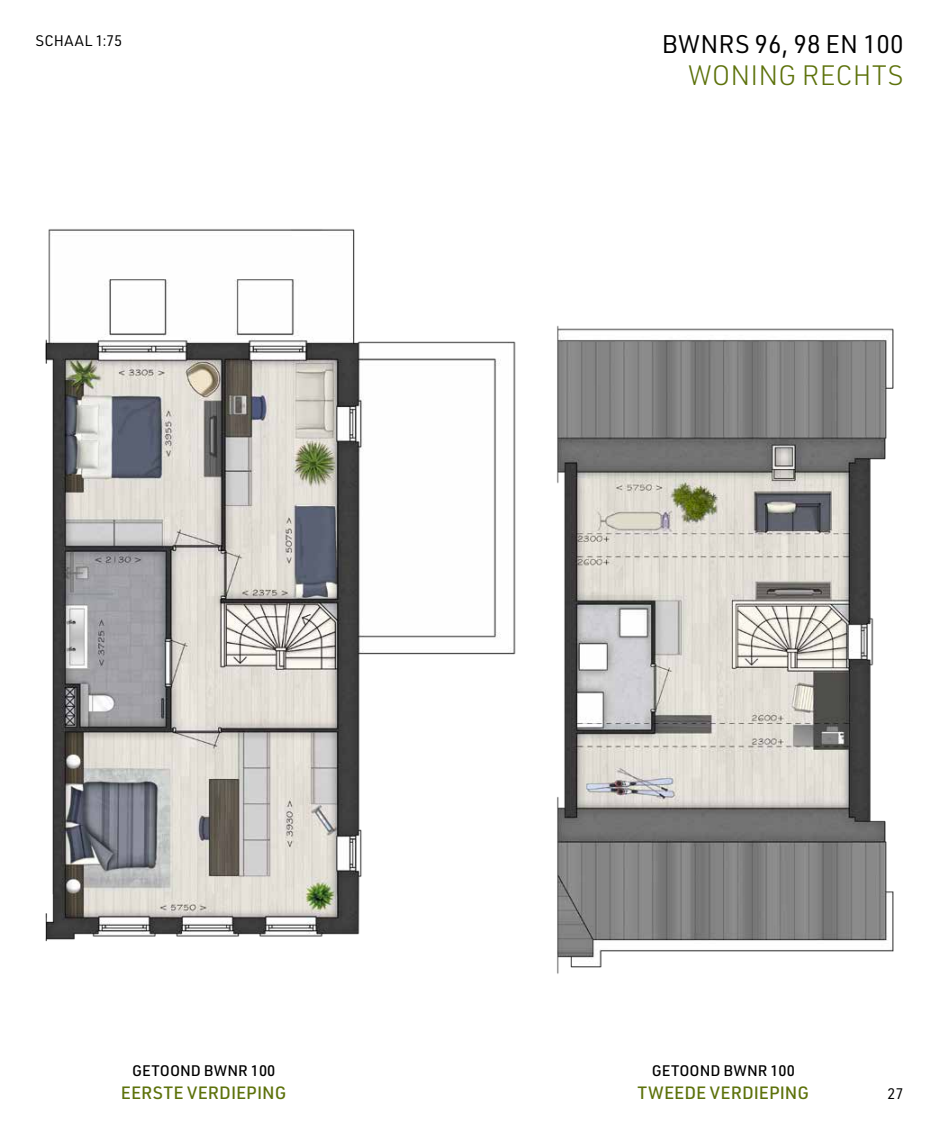
<style>
.page{position:relative;width:939px;height:1134px;background:#fff}
.page>*{position:absolute;margin:0;border:0;box-sizing:border-box;transform-origin:0 0}
.t1{font:300 27.5px "URWDIN";color:#5d720b}
.t2{font:25px "URWDIN";color:#000}
.t3{font:500 17.5px "URWDIN";letter-spacing:.005em;color:#5d720b}
.t4{font:500 15px "URWDIN";color:#000}
.t5{font:15px "URWDIN";letter-spacing:.02em;color:#000}
</style>
<div class="page">
<img style="left:45px;top:229px;width:471px;height:713px">
<img style="left:557px;top:325px;width:337px;height:649px">
<p class="t5" style="left:35px;top:31px;width:88px">SCHAAL 1:75</p>
<h2 class="t2" style="left:662px;top:28px;width:243px">BWNRS 96, 98 EN 100</h2>
<h1 class="t1" style="left:688px;top:57px;width:217px">WONING RECHTS</h1>
<p class="t4" style="left:132px;top:1060px;width:144px">GETOOND BWNR 100</p>
<p class="t4" style="left:652px;top:1060px;width:144px">GETOOND BWNR 100</p>
<p class="t3" style="left:121px;top:1080px;width:167px">EERSTE VERDIEPING</p>
<p class="t3" style="left:637px;top:1080px;width:173px">TWEEDE VERDIEPING</p>
<p class="t5" style="left:887px;top:1083px;width:18px">27</p>
</div>
